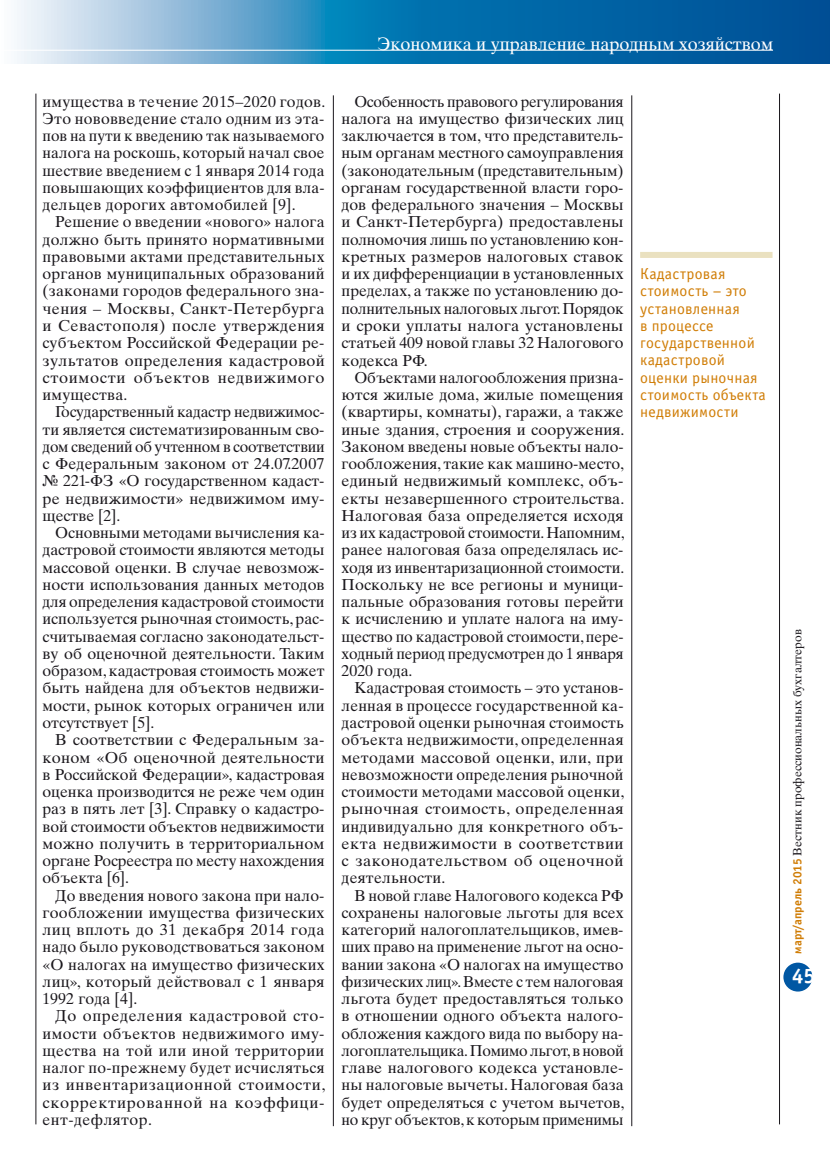
<style>
.page{position:relative;width:830px;height:1170px;background:#fff}
.page>*{position:absolute;margin:0;border:0;box-sizing:border-box;transform-origin:0 0}
.t1{font:21px "Officina Sans Bold ITC";color:#fff}
.t2{font:18px "Times Ten Cyr Upright";color:#fff}
.t3{font:15.75px/17.2px "Times Ten Cyr Upright";color:#1a171c;text-align:justify}
.t4{font:15.75px/17.2px "Officina Sans Book ITC";letter-spacing:.015em;color:#d07d06}
.t5{font:12px "Times Ten Cyr Upright";color:#1a171c}
.s1{font-family:"Officina Sans Bold ITC";color:#d07d06}
</style>
<div class="page">
<svg style="left:17px;top:0;width:812px;height:64px;background:#3888ba"></svg>
<div style="left:783px;top:962px;width:29px;height:29px;background:#0057a3;border-radius:50%"></div>
<hr style="left:0;top:50px;width:772px;height:1px;background:#fff">
<hr style="left:333px;top:95px;width:1px;height:1030px;background:#1a171c">
<hr style="left:631px;top:95px;width:1px;height:1030px;background:#1a171c">
<hr style="left:778px;top:94px;width:1px;height:1030px;background:#1a171c">
<hr style="left:36px;top:94px;width:1px;height:1030px;background:#1a171c">
<div style="left:639px;top:252px;width:133px;height:6px;background:#eae1c0"></div>
<p class="t3" style="left:43px;top:93px;width:284px">имущества в течение 2015–2020 годов.<br>Это нововведение стало одним из эта&shy;пов на пути к введению так называемого налога на роскошь, который начал свое шествие введением с 1 января 2014 года повышающих коэффициентов для вла&shy;дельцев дорогих автомобилей [9].</p>
<p class="t3" style="left:43px;top:213px;width:283px;text-indent:13px">Решение о введении «нового» налога должно быть принято нормативными правовыми актами представительных органов муниципальных образований (законами городов федерального зна&shy;чения – Москвы, Санкт-Петербурга и Севастополя) после утверждения субъектом Российской Федерации ре&shy;зультатов определения кадастровой стоимости объектов недвижимого имущества.</p>
<p class="t3" style="left:43px;top:403px;width:283px;text-indent:13px">Государственный кадастр недвижимос&shy;ти является систематизированным сво&shy;дом сведений об учтенном в соответствии с Федеральным законом от 24.07.2007 № 221-ФЗ «О государственном кадаст&shy;ре недвижимости» недвижимом иму&shy;ществе [2].</p>
<p class="t3" style="left:43px;top:524px;width:283px;text-indent:13px">Основными методами вычисления ка&shy;дастровой стоимости являются методы массовой оценки. В случае невозмож&shy;ности использования данных методов для определения кадастровой стоимости используется рыночная стоимость, рас&shy;считываемая согласно законодательст&shy;ву об оценочной деятельности. Таким образом, кадастровая стоимость может быть найдена для объектов недвижи&shy;мости, рынок которых ограничен или отсутствует [5].</p>
<p class="t3" style="left:43px;top:731px;width:283px;text-indent:13px">В соответствии с Федеральным за&shy;коном «Об оценочной деятельности в Российской Федерации», кадастровая оценка производится не реже чем один раз в пять лет [3]. Справку о кадастро&shy;вой стоимости объектов недвижимости можно получить в территориальном органе Росреестра по месту нахождения объекта [6].</p>
<p class="t3" style="left:43px;top:886px;width:283px;text-indent:13px">До введения нового закона при нало&shy;гообложении имущества физических лиц вплоть до 31 декабря 2014 года надо было руководствоваться законом «О налогах на имущество физических лиц», который действовал с 1 января 1992 года [4].</p>
<p class="t3" style="left:43px;top:1007px;width:284px;text-indent:13px">До определения кадастровой сто&shy;имости объектов недвижимого иму&shy;щества на той или иной территории налог по-прежнему будет исчисляться из инвентаризационной стоимости, скорректированной на коэффици&shy;ент-дефлятор.</p>
<p class="t2" style="left:377px;top:33px;width:397px">Экономика и управление народным хозяйством</p>
<p class="t3" style="left:341px;top:93px;width:283px;text-indent:13px">Особенность правового регулирования налога на имущество физических лиц заключается в том, что представитель&shy;ным органам местного самоуправления (законодательным (представительным) органам государственной власти горо&shy;дов федерального значения – Москвы и Санкт-Петербурга) предоставлены полномочия лишь по установлению кон&shy;кретных размеров налоговых ставок и их дифференциации в установленных пределах, а также по установлению до&shy;полнительных налоговых льгот. Порядок и сроки уплаты налога установлены статьей 409 новой главы 32 Налогового кодекса РФ.</p>
<p class="t3" style="left:341px;top:369px;width:284px;text-indent:13px">Объектами налогообложения призна&shy;ются жилые дома, жилые помещения (квартиры, комнаты), гаражи, а также иные здания, строения и сооружения.<br>Законом введены новые объекты нало&shy;гообложения, такие как машино-место, единый недвижимый комплекс, объ&shy;екты незавершенного строительства.<br>Налоговая база определяется исходя из их кадастровой стоимости. Напомним, ранее налоговая база определялась ис&shy;ходя из инвентаризационной стоимости.<br>Поскольку не все регионы и муници&shy;пальные образования готовы перейти к исчислению и уплате налога на иму&shy;щество по кадастровой стоимости, пере&shy;ходный период предусмотрен до 1 января 2020 года.</p>
<p class="t3" style="left:341px;top:679px;width:284px;text-indent:13px">Кадастровая стоимость – это установ&shy;ленная в процессе государственной ка&shy;дастровой оценки рыночная стоимость объекта недвижимости, определенная методами массовой оценки, или, при невозможности определения рыночной стоимости методами массовой оценки, рыночная стоимость, определенная индивидуально для конкретного объ&shy;екта недвижимости в соответствии с законодательством об оценочной деятельности.</p>
<p class="t3" style="left:341px;top:886px;width:284px;text-align:left;text-indent:13px">В новой главе Налогового кодекса РФ сохранены налоговые льготы для всех категорий налогоплательщиков, имев&shy;ших право на применение льгот на осно&shy;вании закона «О налогах на имущество физических лиц». Вместе с тем налоговая льгота будет предоставляться только в отношении одного объекта налого&shy;обложения каждого вида по выбору на&shy;логоплательщика. Помимо льгот, в новой главе налогового кодекса установле&shy;ны налоговые вычеты. Налоговая база будет определяться с учетом вычетов, но круг объектов, к которым применимы</p>
<p class="t4" style="left:639px;top:265px;width:127px">Кадастровая стоимость – это установленная<br>в процессе государственной кадастровой оценки рыночная стоимость объекта недвижимости</p>
<p class="t5" style="left:790px;top:953px;width:326px;rotate:-90deg"><span class="s1">март/апрель 2015</span> Вестник профессиональных бухгалтеров</p>
<h1 class="t1" style="left:791px;top:961px;width:25px">45</h1>
</div>
